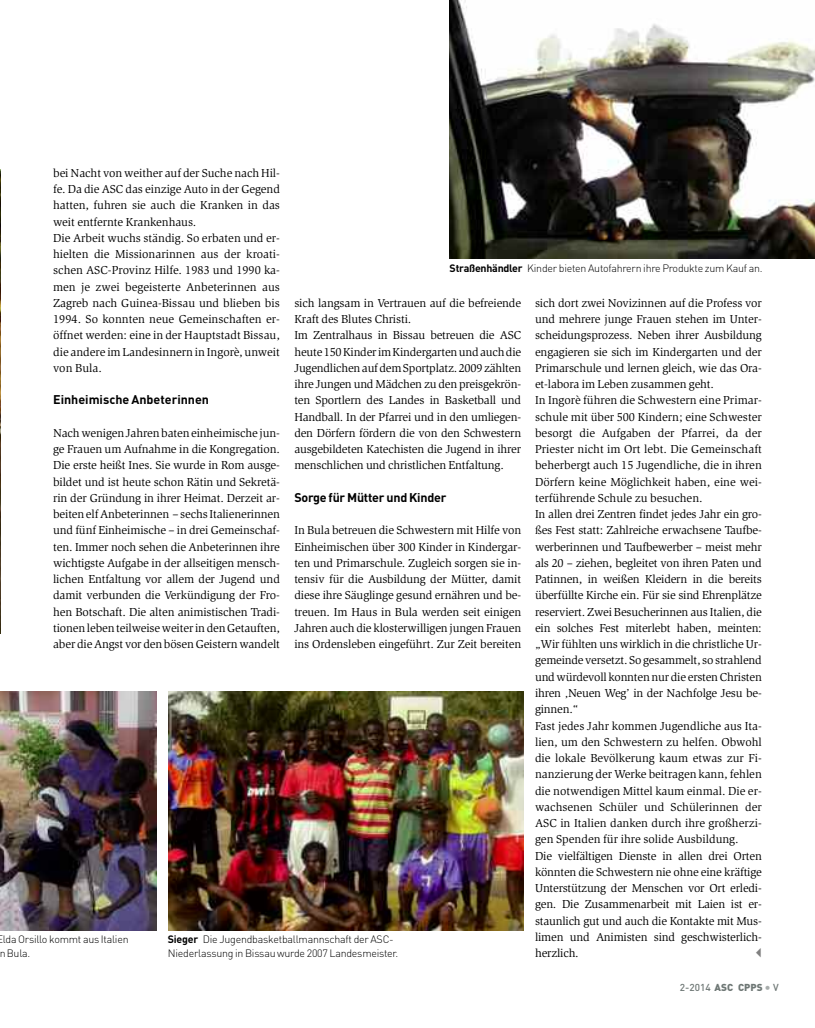
<style>
.page{position:relative;width:815px;height:1028px;background:#fff}
.page>*{position:absolute;margin:0;border:0;box-sizing:border-box;transform-origin:0 0}
.t1{font:700 12.5px "DIN Pro";color:#000}
.t2{font:11.88px/16.2px "Slimbach Std";letter-spacing:-.01em;color:#000}
.t3{font:300 10.62px/13.8px "DIN Pro";letter-spacing:-.02em;color:#000}
.t4{font:500 10px "DIN Pro";color:#6e7775}
.s1{font-weight:700}
.s2{font-weight:900}
.s3{font-size:12.5px;color:#a8adac}
</style>
<div class="page">
<img style="left:0;top:169px;width:1px;height:465px">
<img style="left:0;top:691px;width:157px;height:239px">
<img style="left:169px;top:691px;width:354px;height:239px">
<img style="left:449px;top:0;width:366px;height:258px">
<p class="t2" style="left:53px;top:165px;width:228px">bei Nacht von weither auf der Suche nach Hil&shy;fe. Da die ASC das einzige Auto in der Gegend hatten, fuhren sie auch die Kranken in das weit entfernte Krankenhaus.<br>Die Arbeit wuchs ständig. So erbaten und er&shy;hielten die Missionarinnen aus der kroati&shy;schen ASC-Provinz Hilfe. 1983 und 1990 ka&shy;men je zwei begeisterte Anbeterinnen aus Zagreb nach Guinea-Bissau und blieben bis 1994. So konnten neue Gemeinschaften er&shy;öffnet werden: eine in der Hauptstadt Bissau, die andere im Landesinnern in Ingorè, unweit von Bula.</p>
<p class="t1" style="left:53px;top:392px;width:157px">Einheimische Anbeterinnen</p>
<p class="t2" style="left:53px;top:425px;width:228px;text-align:justify">NachwenigenJahrenbateneinheimische jun&shy;ge Frauen um Aufnahme in die Kongregation.<br>Die erste heißt Ines. Sie wurde in Rom ausge&shy;bildet und ist heute schon Rätin und Sekretä&shy;rin der Gründung in ihrer Heimat. Derzeit ar&shy;beitenelfAnbeterinnen – sechs Italienerinnen und fünf Einheimische – in drei Gemeinschaf&shy;ten. Immer noch sehen die Anbeterinnen ihre wichtigste Aufgabe in der allseitigen mensch&shy;lichen Entfaltung vor allem der Jugend und damit verbunden die Verkündigung der Fro&shy;hen Botschaft. Die alten animistischen Tradi&shy;tionenlebenteilweiseweiterindenGetauften, aber dieAngst vor denbösenGeisternwandelt</p>
<p class="t3" style="left:450px;top:261px;width:314px"><span class="s1">Straßenhändler</span> Kinder bieten Autofahrern ihre Produkte zum Kauf an.</p>
<p class="t2" style="left:294px;top:295px;width:228px">sich langsam in Vertrauen auf die befreiende Kraft des Blutes Christi.<br>Im Zentralhaus in Bissau betreuen die ASC heute150KinderimKindergartenundauchdie JugendlichenaufdemSportplatz.2009zählten ihre Jungen und Mädchen zu den preisgekrön&shy;ten Sportlern des Landes in Basketball und Handball. In der Pfarrei und in den umliegen&shy;den Dörfern fördern die von den Schwestern ausgebildeten Katechisten die Jugend in ihrer menschlichen und christlichen Entfaltung.</p>
<p class="t1" style="left:294px;top:490px;width:154px">Sorge für Mütter und Kinder</p>
<p class="t2" style="left:294px;top:523px;width:228px;text-align:justify">In Bula betreuen die Schwestern mit Hilfe von Einheimischen über 300 Kinder in Kindergar&shy;ten und Primarschule. Zugleich sorgen sie in&shy;tensiv für die Ausbildung der Mütter, damit diese ihre Säuglinge gesund ernähren und be&shy;treuen. Im Haus in Bula werden seit einigen Jahren auch die klosterwilligen jungen Frauen ins Ordensleben eingeführt. Zur Zeit bereiten</p>
<p class="t2" style="left:535px;top:295px;width:228px">sich dort zwei Novizinnen auf die Profess vor und mehrere junge Frauen stehen im Unter&shy;scheidungsprozess. Neben ihrer Ausbildung engagieren sie sich im Kindergarten und der Primarschule und lernen gleich, wie das Ora&shy;et-labora im Leben zusammen geht.<br>In Ingorè führen die Schwestern eine Primar&shy;schule mit über 500 Kindern; eine Schwester besorgt die Aufgaben der Pfarrei, da der Priester nicht im Ort lebt. Die Gemeinschaft beherbergt auch 15 Jugendliche, die in ihren Dörfern keine Möglichkeit haben, eine wei&shy;terführende Schule zu besuchen.<br>In allen drei Zentren findet jedes Jahr ein gro&shy;ßes Fest statt: Zahlreiche erwachsene Taufbe&shy;werberinnen und Taufbewerber – meist mehr als 20 – ziehen, begleitet von ihren Paten und Patinnen, in weißen Kleidern in die bereits überfüllte Kirche ein. Für sie sind Ehrenplätze reserviert. Zwei Besucherinnen aus Italien, die ein solches Fest miterlebt haben, meinten: „Wir fühlten uns wirklich in die christliche Ur&shy;gemeinde versetzt. So gesammelt, so strahlend und würdevoll konnten nur die ersten Christen ihren ‚Neuen Weg’ in der Nachfolge Jesu be&shy;ginnen.“<br>Fast jedes Jahr kommen Jugendliche aus Ita&shy;lien, um den Schwestern zu helfen. Obwohl die lokale Bevölkerung kaum etwas zur Fi&shy;nanzierung der Werke beitragen kann, fehlen die notwendigen Mittel kaum einmal. Die er&shy;wachsenen Schüler und Schülerinnen der ASC in Italien danken durch ihre großherzi&shy;gen Spenden für ihre solide Ausbildung.<br>Die vielfältigen Dienste in allen drei Orten könnten die Schwestern nie ohne eine kräftige Unterstützung der Menschen vor Ort erledi&shy;gen. Die Zusammenarbeit mit Laien ist er&shy;staunlich gut und auch die Kontakte mit Mus&shy;limen und Animisten sind geschwisterlich&shy;herzlich.</p>
<p class="t3" style="left:-3px;top:932px;width:133px">Elda Orsillo kommt aus Italien n Bula.</p>
<p class="t3" style="left:168px;top:932px;width:232px"><span class="s1">Sieger</span> Die Jugendbasketballmannschaft der ASC-<br>Niederlassung in Bissau wurde 2007 Landesmeister.</p>
<p class="t4" style="left:680px;top:982px;width:100px">2-2014 <span class="s2">ASC CPPS</span> <span class="s3">•</span> V</p>
</div>
